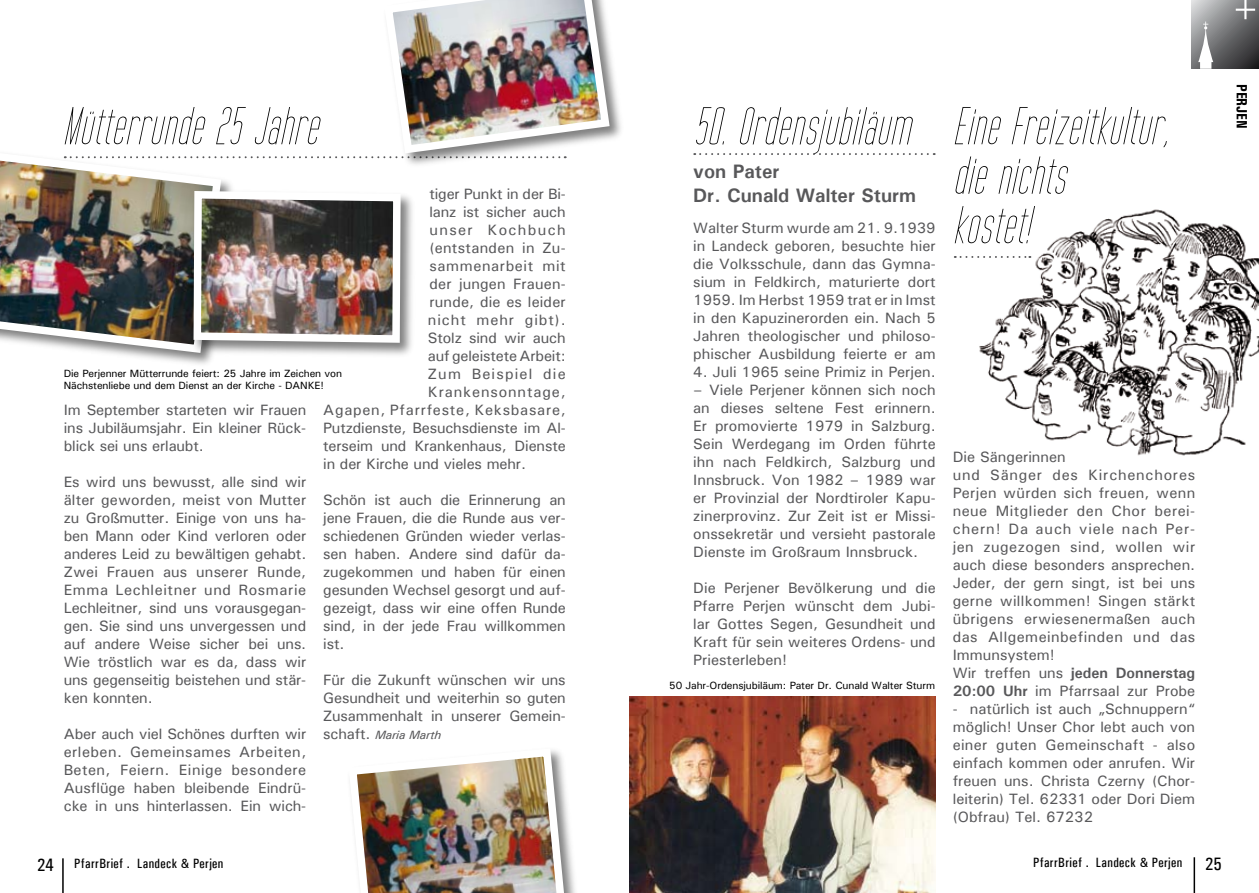
<style>
.page{position:relative;width:1259px;height:893px;background:#fff}
.page>*{position:absolute;margin:0;border:0;box-sizing:border-box;transform-origin:0 0}
.t1{font:italic 54px/49.5px "Tall Films";letter-spacing:.02em;color:#000}
.t2{font:700 19.5px/23.4px "Univers";color:#58585a}
.t3{font:500 condensed 18px "Univers";color:#000}
.t4{font:500 15px/18px "Univers";color:#58585a;text-align:justify}
.t5{font:500 15px/18px "Univers";letter-spacing:.02em;color:#58585a}
.t6{font:500 15px "Univers";letter-spacing:.05em;color:#58585a}
.t7{font:500 15px "Univers";letter-spacing:.055em;color:#58585a}
.t8{font:500 15px "Univers";letter-spacing:.04em;color:#58585a}
.t9{font:500 15px "Univers";letter-spacing:.06em;color:#58585a}
.t10{font:500 15px "Univers";letter-spacing:.08em;color:#58585a}
.t11{font:500 15px "Univers";letter-spacing:.09em;color:#58585a}
.t12{font:700 condensed 15px "Univers";color:#000}
.t13{font:500 condensed 13.5px "Univers";letter-spacing:.03em;color:#000}
.t14{font:italic 500 12px "Univers";letter-spacing:-.01em;color:#58585a}
.t15{font:500 10.5px/12px "Univers";letter-spacing:-.01em;color:#000}
.s1{font-style:normal;font-size:15px}
.s2{font-weight:700}
.s3{font-size:18px}
</style>
<div class="page">
<img style="left:979px;top:209px;width:280px;height:247px">
<hr style="left:62px;top:858px;width:2px;height:35px;background:#000">
<hr style="left:1193px;top:857px;width:2px;height:36px;background:#000">
<svg style="left:1191px;top:0;width:68px;height:69px;background:#7f8082"></svg>
<svg style="left:694px;top:153px;width:240px;height:2px"></svg>
<img style="left:629px;top:696px;width:306px;height:197px">
<svg style="left:954px;top:256px;width:76px;height:2px"></svg>
<div style="left:0;top:148px;width:237px;height:220px;background:#000;opacity:.5"></div>
<svg style="left:0;top:349px;width:191px;height:8px"></svg>
<div style="left:191px;top:188px;width:224px;height:171px;background:#000;opacity:.5"></div>
<div style="left:346px;top:746px;width:235px;height:147px;background:#000;opacity:.5"></div>
<img style="left:346px;top:746px;width:224px;height:147px">
<div style="left:381px;top:0;width:244px;height:169px;background:#000;opacity:.5"></div>
<img style="left:0;top:0;width:614px;height:349px">
<h1 class="t1" style="left:63px;top:103px;width:256px">Mütterrunde 25 Jahre</h1>
<p class="t4" style="left:429px;top:184px;width:138px">tiger Punkt in der Bi-</p>
<p class="t4" style="left:429px;top:202px;width:138px">lanz ist sicher auch</p>
<p class="t11" style="left:429px;top:220px;width:138px">unser Kochbuch</p>
<p class="t5" style="left:429px;top:238px;width:138px">(entstanden in Zu-</p>
<p class="t8" style="left:429px;top:256px;width:138px">sammenarbeit mit</p>
<p class="t4" style="left:429px;top:274px;width:138px">der jungen Frauen-</p>
<p class="t4" style="left:429px;top:292px;width:138px">runde, die es leider</p>
<p class="t9" style="left:428px;top:310px;width:139px">nicht mehr gibt).</p>
<p class="t4" style="left:428px;top:328px;width:139px">Stolz sind wir auch</p>
<p class="t4" style="left:428px;top:346px;width:139px">auf geleistete Arbeit:</p>
<p class="t10" style="left:428px;top:364px;width:139px">Zum Beispiel die</p>
<p class="t7" style="left:428px;top:382px;width:139px">Krankensonntage,</p>
<p class="t6" style="left:323px;top:400px;width:244px">Agapen, Pfarrfeste, Keksbasare,</p>
<p class="t4" style="left:323px;top:418px;width:244px">Putzdienste, Besuchsdienste im Al-</p>
<p class="t4" style="left:323px;top:436px;width:244px">terseim und Krankenhaus, Dienste</p>
<p class="t4" style="left:323px;top:454px;width:204px">in der Kirche und vieles mehr.</p>
<p class="t4" style="left:323px;top:490px;width:244px">Schön ist auch die Erinnerung an jene Frauen, die die Runde aus ver&shy;schiedenen Gründen wieder verlas&shy;sen haben. Andere sind dafür da&shy;zugekommen und haben für einen gesunden Wechsel gesorgt und auf&shy;gezeigt, dass wir eine offen Runde sind, in der jede Frau willkommen ist.</p>
<p class="t4" style="left:323px;top:670px;width:244px">Für die Zukunft wünschen wir uns Gesundheit und weiterhin so guten Zusammenhalt in unserer Gemein-</p>
<p class="t14" style="left:323px;top:727px;width:120px"><span class="s1">schaft.</span> Maria Marth</p>
<p class="t15" style="left:64px;top:367px;width:280px">Die Perjenner Mütterrunde feiert: 25 Jahre im Zeichen von<br>Nächstenliebe und dem Dienst an der Kirche - DANKE!</p>
<p class="t4" style="left:64px;top:401px;width:244px">Im September starteten wir Frauen ins Jubiläumsjahr. Ein kleiner Rück&shy;blick sei uns erlaubt.</p>
<p class="t4" style="left:64px;top:473px;width:244px">Es wird uns bewusst, alle sind wir älter geworden, meist von Mutter zu Großmutter. Einige von uns ha&shy;ben Mann oder Kind verloren oder anderes Leid zu bewältigen gehabt.<br>Zwei Frauen aus unserer Runde, Emma Lechleitner und Rosmarie Lechleitner, sind uns vorausgegan&shy;gen. Sie sind uns unvergessen und auf andere Weise sicher bei uns.<br>Wie tröstlich war es da, dass wir uns gegenseitig beistehen und stär&shy;ken konnten.</p>
<p class="t4" style="left:64px;top:725px;width:244px">Aber auch viel Schönes durften wir erleben. Gemeinsames Arbeiten, Beten, Feiern. Einige besondere Ausflüge haben bleibende Eindrü&shy;cke in uns hinterlassen. Ein wich-</p>
<h1 class="t1" style="left:693px;top:103px;width:218px">50. Ordensjubiläum</h1>
<h2 class="t2" style="left:693px;top:160px;width:224px">von Pater<br>Dr. Cunald Walter Sturm</h2>
<p class="t4" style="left:693px;top:218px;width:244px">Walter Sturm wurde am 21. 9.1939 in Landeck geboren, besuchte hier die Volksschule, dann das Gymna&shy;sium in Feldkirch, maturierte dort 1959. Im Herbst 1959 trat er in Imst in den Kapuzinerorden ein. Nach 5<br>Jahren theologischer und philoso&shy;phischer Ausbildung feierte er am</p>
<p class="t4" style="left:693px;top:362px;width:244px">4. Juli 1965 seine Primiz in Perjen.</p>
<p class="t4" style="left:693px;top:380px;width:244px">– Viele Perjener können sich noch an dieses seltene Fest erinnern.<br>Er promovierte 1979 in Salzburg.<br>Sein Werdegang im Orden führte ihn nach Feldkirch, Salzburg und Innsbruck. Von 1982 – 1989 war er Provinzial der Nordtiroler Kapu&shy;zinerprovinz. Zur Zeit ist er Missi&shy;onssekretär und versieht pastorale Dienste im Großraum Innsbruck.</p>
<p class="t4" style="left:693px;top:578px;width:244px">Die Perjener Bevölkerung und die Pfarre Perjen wünscht dem Jubi&shy;lar Gottes Segen, Gesundheit und Kraft für sein weiteres Ordens- und Priesterleben!</p>
<p class="t15" style="left:669px;top:680px;width:267px">50 Jahr-Ordensjubiläum: Pater Dr. Cunald Walter Sturm</p>
<h1 class="t1" style="left:952px;top:103px;width:217px">Eine Freizeitkultur, die nichts<br>kostet!</h1>
<p class="t5" style="left:952px;top:448px;width:244px">Die Sängerinnen<br>und Sänger des Kirchenchores<br>Perjen würden sich freuen, wenn neue Mitglieder den Chor berei&shy;chern! Da auch viele nach Per&shy;jen zugezogen sind, wollen wir auch diese besonders ansprechen.<br>Jeder, der gern singt, ist bei uns gerne willkommen! Singen stärkt übrigens erwiesenermaßen auch das Allgemeinbefinden und das<br>Immunsystem!<br>Wir treffen uns <span class="s2">jeden Donnerstag<br>20:00 Uhr</span> im Pfarrsaal zur Probe</p>
<p class="t4" style="left:952px;top:700px;width:244px">- natürlich ist auch „Schnuppern“ möglich! Unser Chor lebt auch von einer guten Gemeinschaft - also einfach kommen oder anrufen. Wir freuen uns. Christa Czerny (Chor&shy;leiterin) Tel. 62331 oder Dori Diem (Obfrau) Tel. 67232</p>
<p class="t13" style="left:37px;top:855px;width:188px"><span class="s3">24</span> PfarrBrief . Landeck &amp; Perjen</p>
<p class="t13" style="left:1033px;top:854px;width:151px">PfarrBrief . Landeck &amp; Perjen</p>
<p class="t3" style="left:1205px;top:853px;width:18px">25</p>
<p class="t12" style="left:1251px;top:84px;width:47px;rotate:90deg">PERJEN</p>
</div>
